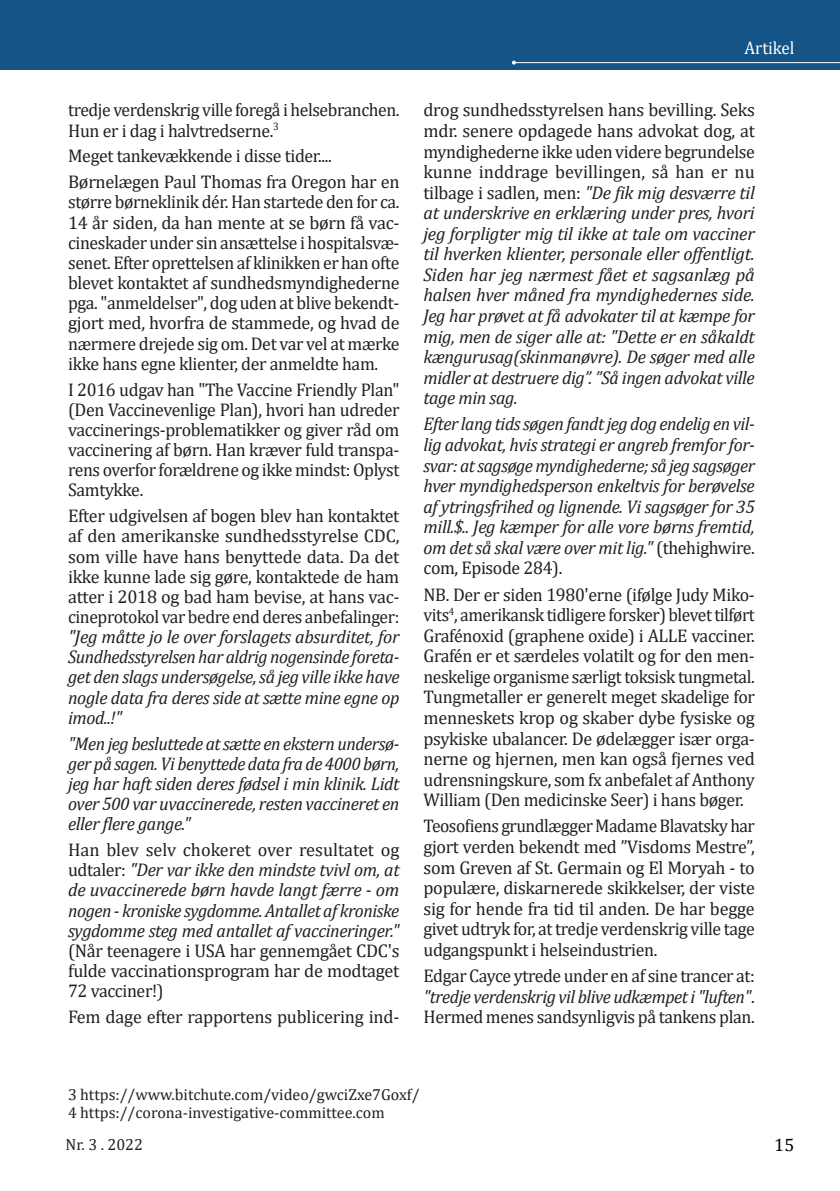
<style>
.page{position:relative;width:840px;height:1191px;background:#fff}
.page>*{position:absolute;margin:0;border:0;box-sizing:border-box;transform-origin:0 0}
.Brødtekst{font:18.4px/20.2px "Cambria";letter-spacing:-.02em;color:#231f20;text-align:justify}
.Brødtekst-2{font:italic 18.4px/20.6px "Cambria";letter-spacing:-.02em;color:#231f20;text-align:justify}
.Brødtekst-3{font:italic 18.4px/20.6px "Cambria";letter-spacing:-.02em;color:#231f20;text-align:justify;scale:.96 1}
.Brødtekst-4{font:18.4px/20.6px "Cambria";letter-spacing:-.02em;color:#231f20;text-align:justify;scale:.95 1}
.Brødtekst-5{font:18.4px/20.2px "Cambria";letter-spacing:-.02em;color:#231f20;scale:.96 1}
.Top___-___HØJRE{font:18px "Cambria";color:#fff;scale:.95 1}
.t1{font:18px "Cambria";color:#000}
.Brødtekst-6{font:16px "Cambria";color:#231f20}
.s1{font-style:italic}
.s2{font-style:normal}
</style>
<div class="page">
<div style="left:0;top:0;width:839px;height:70px;background:#145486"></div>
<hr style="left:513px;top:62px;width:326px;height:1px;background:#fff">
<p class="Brødtekst-5" style="left:68px;top:100px;width:346px">tredje verdenskrig ville foregå i helsebranchen.<br>Hun er i dag i halvtredserne.<sup>3</sup></p>
<p class="Brødtekst" style="left:68px;top:146px;width:265px">Meget tankevækkende i disse tider....</p>
<p class="Brødtekst" style="left:68px;top:172px;width:333px">Børnelægen Paul Thomas fra Oregon har en større børneklinik dér. Han startede den for ca.<br>14 år siden, da han mente at se børn få vac&shy;cineskader under sin ansættelse i hospitalsvæ&shy;senet. Efter oprettelsen af klinikken er han ofte blevet kontaktet af sundhedsmyndighederne pga. "anmeldelser", dog uden at blive bekendt&shy;gjort med, hvorfra de stammede, og hvad de nærmere drejede sig om. Det var vel at mærke ikke hans egne klienter, der anmeldte ham.</p>
<p class="Brødtekst" style="left:68px;top:379px;width:333px">I 2016 udgav han "The Vaccine Friendly Plan" (Den Vaccinevenlige Plan), hvori han udreder vaccinerings-problematikker og giver råd om vaccinering af børn. Han kræver fuld transpa&shy;rens overfor forældrene og ikke mindst: Oplyst Samtykke.</p>
<p class="Brødtekst" style="left:68px;top:506px;width:333px">Efter udgivelsen af bogen blev han kontaktet af den amerikanske sundhedsstyrelse CDC, som ville have hans benyttede data. Da det ikke kunne lade sig gøre, kontaktede de ham atter i 2018 og bad ham bevise, at hans vac&shy;cineprotokol var bedre end deres anbefalinger: <span class="s1">"Jeg måtte jo le over forslagets absurditet, for Sundhedsstyrelsen har aldrig nogensinde foreta&shy;get den slags undersøgelse, så jeg ville ikke have nogle data fra deres side at sætte mine egne op imod..!"</span></p>
<p class="Brødtekst-3" style="left:68px;top:732px;width:346px">"Men jeg besluttede at sætte en ekstern undersø&shy;ger på sagen. Vi benyttede data fra de 4000 børn, jeg har haft siden deres fødsel i min klinik. Lidt over 500 var uvaccinerede, resten vaccineret en eller flere gange."</p>
<p class="Brødtekst-2" style="left:68px;top:839px;width:333px"><span class="s2">Han blev selv chokeret over resultatet og udtaler:</span> "Der var ikke den mindste tvivl om, at de uvaccinerede børn havde langt færre - om nogen - kroniske sygdomme. Antallet af kroniske sygdomme steg med antallet af vaccineringer." <span class="s2">(Når teenagere i USA har gennemgået CDC's fulde vaccinationsprogram har de modtaget 72 vacciner!)</span></p>
<p class="Brødtekst" style="left:68px;top:1006px;width:332px">Fem dage efter rapportens publicering ind-</p>
<p class="Top___-___HØJRE" style="left:744px;top:37px;width:54px">Artikel</p>
<p class="Brødtekst-2" style="left:423px;top:99px;width:333px"><span class="s2">drog sundhedsstyrelsen hans bevilling. Seks mdr. senere opdagede hans advokat dog, at myndighederne ikke uden videre begrundelse kunne inddrage bevillingen, så han er nu tilbage i sadlen, men:</span> "De fik mig desværre til at underskrive en erklæring under pres, hvori jeg forpligter mig til ikke at tale om vacciner til hverken klienter, personale eller offentligt.<br>Siden har jeg nærmest fået et sagsanlæg på halsen hver måned fra myndighedernes side.<br>Jeg har prøvet at få advokater til at kæmpe for mig, men de siger alle at: "Dette er en såkaldt kængurusag(skinmanøvre). De søger med alle midler at destruere dig”. ”Så ingen advokat ville tage min sag.</p>
<p class="Brødtekst-3" style="left:423px;top:413px;width:346px">Efter lang tids søgen fandt jeg dog endelig en vil&shy;lig advokat, hvis strategi er angreb fremfor for&shy;svar: at sagsøge myndighederne; så jeg sagsøger hver myndighedsperson enkeltvis for berøvelse af ytringsfrihed og lignende. Vi sagsøger for 35 mill.$.. Jeg kæmper for alle vore børns fremtid, om det så skal være over mit lig." <span class="s2">(thehighwire. com, Episode 284).</span></p>
<p class="Brødtekst" style="left:423px;top:584px;width:333px">NB. Der er siden 1980'erne (ifølge Judy Miko&shy;vits<sup>4</sup>, amerikansk tidligere forsker) blevet tilført Grafénoxid (graphene oxide) i ALLE vacciner.<br>Grafén er et særdeles volatilt og for den men&shy;neskelige organisme særligt toksisk tungmetal.<br>Tungmetaller er generelt meget skadelige for menneskets krop og skaber dybe fysiske og psykiske ubalancer. De ødelægger især orga&shy;nerne og hjernen, men kan også fjernes ved udrensningskure, som fx anbefalet af Anthony William (Den medicinske Seer) i hans bøger.</p>
<p class="Brødtekst-4" style="left:423px;top:815px;width:350px">Teosofiens grundlægger Madame Blavatsky har gjort verden bekendt med ”Visdoms Mestre”, som Greven af St. Germain og El Moryah - to populære, diskarnerede skikkelser, der viste sig for hende fra tid til anden. De har begge givet udtryk for, at tredje verdenskrig ville tage udgangspunkt i helseindustrien.</p>
<p class="Brødtekst" style="left:423px;top:965px;width:333px">Edgar Cayce ytrede under en af sine trancer at: <span class="s1">"tredje verdenskrig vil blive udkæmpet i "luften"</span>.<br>Hermed menes sandsynligvis på tankens plan.</p>
<p class="Brødtekst-6" style="left:68px;top:1084px;width:353px">3 https://www.bitchute.com/video/gwciZxe7Goxf/</p>
<p class="Brødtekst-6" style="left:68px;top:1103px;width:318px">4 https://corona-investigative-committee.com</p>
<p class="Brødtekst-6" style="left:66px;top:1134px;width:79px">Nr. 3 . 2022</p>
<p class="t1" style="left:773px;top:1134px;width:22px">15</p>
</div>
